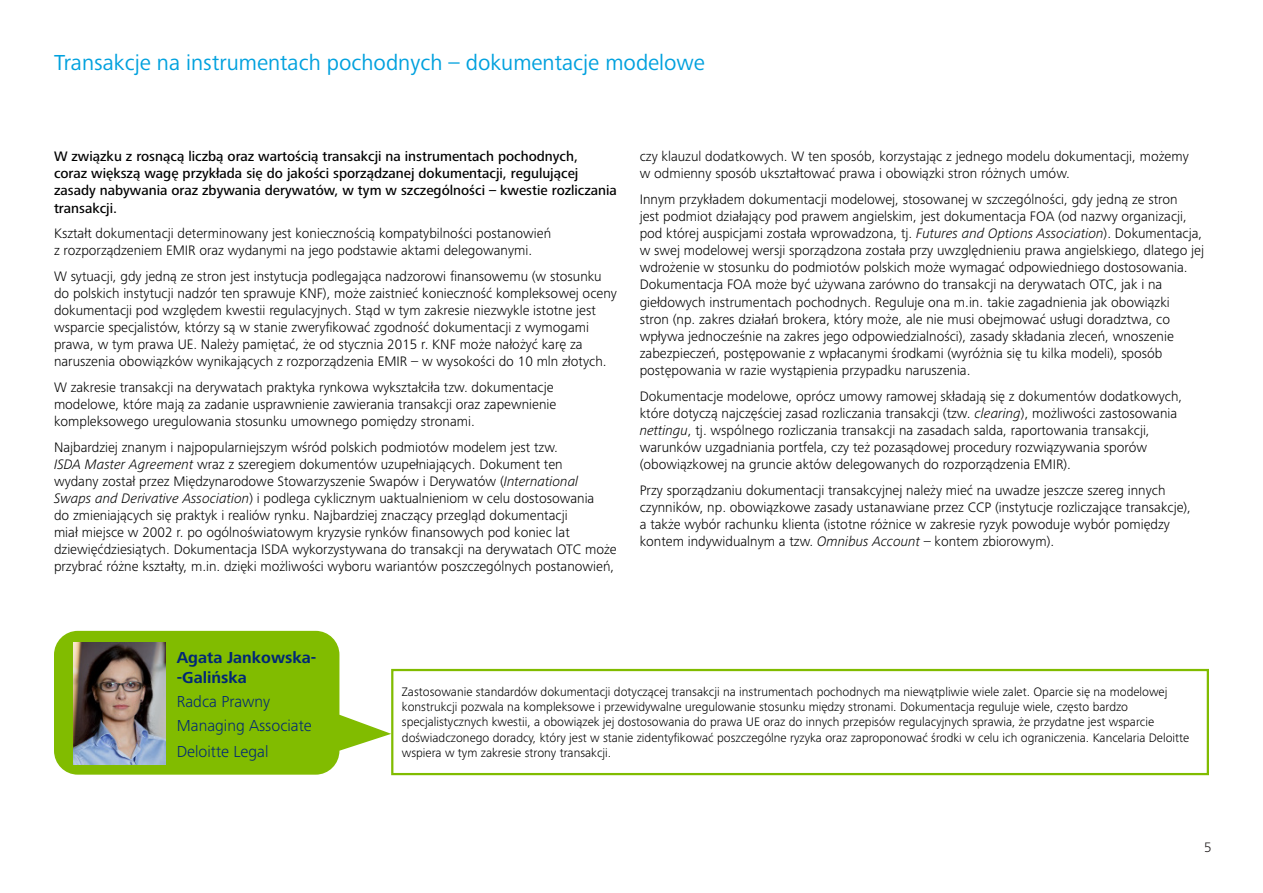
<style>
.page{position:relative;width:1263px;height:893px;background:#fff}
.page>*{position:absolute;margin:0;border:0;box-sizing:border-box;transform-origin:0 0}
.Styl_akapitowy_1{font:22.5px "Frutiger Next Pro";color:#00a1de}
.t1{font:300 16.5px "Frutiger Next Pro";color:#002776}
.t2{font:700 16.5px/19.8px "Frutiger Next Pro";color:#002776}
.t3{font:300 14.25px/17.1px "Frutiger Next Pro";color:#000}
.t4{font:500 14.25px/17.1px "Frutiger Next Pro";color:#000}
.t5{font:300 14.25px "Frutiger Next Pro";color:#231f20}
.t6{font:300 12.75px/15.3px "Frutiger Next Pro";color:#000}
.s1{font-style:italic}
</style>
<div class="page">
<div style="left:391px;top:669px;width:818px;height:106px;border:2px solid #81bc00"></div>
<svg style="left:54px;top:631px;width:337px;height:143px;fill:#81bc00"></svg>
<img style="left:73px;top:642px;width:92px;height:122px">
<p class="Styl_akapitowy_1" style="left:54px;top:50px;width:652px">Transakcje na instrumentach pochodnych – dokumentacje modelowe</p>
<p class="t4" style="left:54px;top:148px;width:564px">W związku z rosnącą liczbą oraz wartością transakcji na instrumentach pochodnych,<br>coraz większą wagę przykłada się do jakości sporządzanej dokumentacji, regulującej zasady nabywania oraz zbywania derywatów, w tym w szczególności – kwestie rozliczania transakcji.</p>
<p class="t3" style="left:54px;top:225px;width:499px">Kształt dokumentacji determinowany jest koniecznością kompatybilności postanowień z rozporządzeniem EMIR oraz wydanymi na jego podstawie aktami delegowanymi.</p>
<p class="t3" style="left:54px;top:268px;width:564px">W sytuacji, gdy jedną ze stron jest instytucja podlegająca nadzorowi finansowemu (w stosunku do polskich instytucji nadzór ten sprawuje KNF), może zaistnieć konieczność kompleksowej oceny dokumentacji pod względem kwestii regulacyjnych. Stąd w tym zakresie niezwykle istotne jest wsparcie specjalistów, którzy są w stanie zweryfikować zgodność dokumentacji z wymogami prawa, w tym prawa UE. Należy pamiętać, że od stycznia 2015 r. KNF może nałożyć karę za naruszenia obowiązków wynikających z rozporządzenia EMIR – w wysokości do 10 mln złotych.</p>
<p class="t3" style="left:54px;top:379px;width:504px">W zakresie transakcji na derywatach praktyka rynkowa wykształciła tzw. dokumentacje modelowe, które mają za zadanie usprawnienie zawierania transakcji oraz zapewnienie kompleksowego uregulowania stosunku umownego pomiędzy stronami.</p>
<p class="t3" style="left:54px;top:438px;width:564px">Najbardziej znanym i najpopularniejszym wśród polskich podmiotów modelem jest tzw.<br><span class="s1">ISDA Master Agreement</span> wraz z szeregiem dokumentów uzupełniających. Dokument ten<br>wydany został przez Międzynarodowe Stowarzyszenie Swapów i Derywatów (<span class="s1">International Swaps and Derivative Association</span>) i podlega cyklicznym uaktualnieniom w celu dostosowania<br>do zmieniających się praktyk i realiów rynku. Najbardziej znaczący przegląd dokumentacji<br>miał miejsce w 2002 r. po ogólnoświatowym kryzysie rynków finansowych pod koniec lat dziewięćdziesiątych. Dokumentacja ISDA wykorzystywana do transakcji na derywatach OTC może przybrać różne kształty, m.in. dzięki możliwości wyboru wariantów poszczególnych postanowień,</p>
<p class="t3" style="left:640px;top:148px;width:550px">czy klauzul dodatkowych. W ten sposób, korzystając z jednego modelu dokumentacji, możemy w odmienny sposób ukształtować prawa i obowiązki stron różnych umów.</p>
<p class="t3" style="left:640px;top:191px;width:566px">Innym przykładem dokumentacji modelowej, stosowanej w szczególności, gdy jedną ze stron<br>jest podmiot działający pod prawem angielskim, jest dokumentacja FOA (od nazwy organizacji, pod której auspicjami została wprowadzona, tj. <span class="s1">Futures and Options Association</span>). Dokumentacja, w swej modelowej wersji sporządzona została przy uwzględnieniu prawa angielskiego, dlatego jej wdrożenie w stosunku do podmiotów polskich może wymagać odpowiedniego dostosowania.<br>Dokumentacja FOA może być używana zarówno do transakcji na derywatach OTC, jak i na giełdowych instrumentach pochodnych. Reguluje ona m.in. takie zagadnienia jak obowiązki<br>stron (np. zakres działań brokera, który może, ale nie musi obejmować usługi doradztwa, co wpływa jednocześnie na zakres jego odpowiedzialności), zasady składania zleceń, wnoszenie zabezpieczeń, postępowanie z wpłacanymi środkami (wyróżnia się tu kilka modeli), sposób postępowania w razie wystąpienia przypadku naruszenia.</p>
<p class="t3" style="left:640px;top:387px;width:544px">Dokumentacje modelowe, oprócz umowy ramowej składają się z dokumentów dodatkowych, które dotyczą najczęściej zasad rozliczania transakcji (tzw. <span class="s1">clearing</span>), możliwości zastosowania <span class="s1">nettingu</span>, tj. wspólnego rozliczania transakcji na zasadach salda, raportowania transakcji, warunków uzgadniania portfela, czy też pozasądowej procedury rozwiązywania sporów (obowiązkowej na gruncie aktów delegowanych do rozporządzenia EMIR).</p>
<p class="t3" style="left:640px;top:481px;width:553px">Przy sporządzaniu dokumentacji transakcyjnej należy mieć na uwadze jeszcze szereg innych czynników, np. obowiązkowe zasady ustanawiane przez CCP (instytucje rozliczające transakcje), a także wybór rachunku klienta (istotne różnice w zakresie ryzyk powoduje wybór pomiędzy kontem indywidualnym a tzw. <span class="s1">Omnibus Account</span> – kontem zbiorowym).</p>
<p class="t2" style="left:177px;top:648px;width:141px">Agata Jankowska--Galińska</p>
<p class="t1" style="left:177px;top:692px;width:95px">Radca Prawny</p>
<p class="t1" style="left:177px;top:716px;width:137px">Managing Associate</p>
<p class="t1" style="left:177px;top:742px;width:93px">Deloitte Legal</p>
<p class="t6" style="left:402px;top:684px;width:789px">Zastosowanie standardów dokumentacji dotyczącej transakcji na instrumentach pochodnych ma niewątpliwie wiele zalet. Oparcie się na modelowej konstrukcji pozwala na kompleksowe i przewidywalne uregulowanie stosunku między stronami. Dokumentacja reguluje wiele, często bardzo specjalistycznych kwestii, a obowiązek jej dostosowania do prawa UE oraz do innych przepisów regulacyjnych sprawia, że przydatne jest wsparcie doświadczonego doradcy, który jest w stanie zidentyfikować poszczególne ryzyka oraz zaproponować środki w celu ich ograniczenia. Kancelaria Deloitte wspiera w tym zakresie strony transakcji.</p>
<p class="t5" style="left:1204px;top:839px;width:9px">5</p>
</div>
